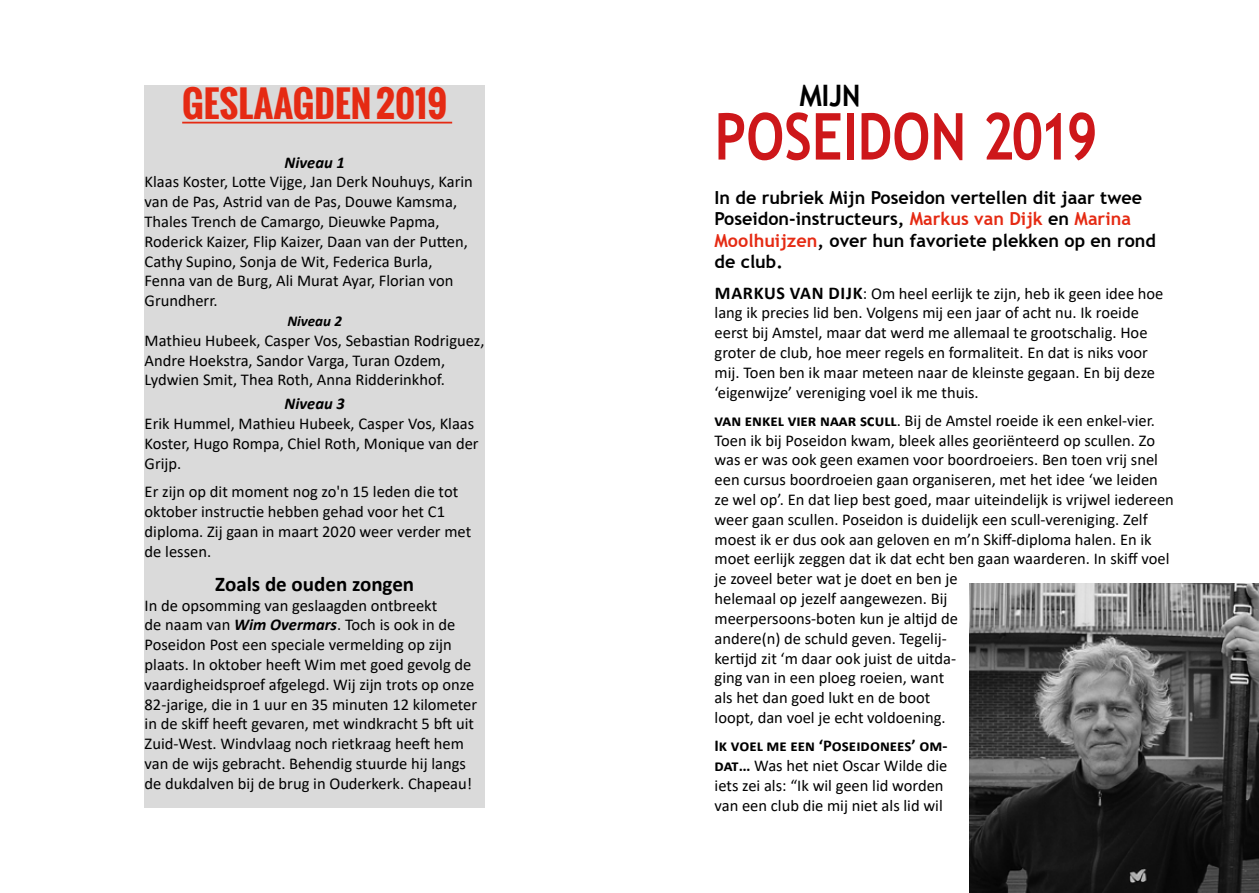
<style>
.page{position:relative;width:1259px;height:893px;background:#fff}
.page>*{position:absolute;margin:0;border:0;box-sizing:border-box;transform-origin:0 0}
.t1{font:700 64.8px "Trebuchet MS";color:#cd171a;scale:.83 1}
.t2{font:700 37.8px "Trebuchet MS";color:#000;scale:.83 1}
.t3{font:700 36px "Oswald";color:#e52a13}
.t4{font:700 21px "Calibri";color:#000}
.t5{font:700 18px/21.6px "Trebuchet MS";color:#000}
.t6{font:16.5px/19.8px "Calibri";color:#000}
.t7{font:italic 700 16.5px "Calibri";color:#000}
.t8{font:italic 700 15px "Calibri";color:#000}
.s1{font-weight:700;font-style:italic}
.s2{color:#e52a13}
.s3{font-weight:700;font-size:18px}
.s4{font-weight:700}
</style>
<div class="page">
<div style="left:145px;top:85px;width:340px;height:723px;background:#dadada"></div>
<hr style="left:182px;top:122px;width:270px;height:2px;background:#e52a13">
<img style="left:969px;top:584px;width:290px;height:309px">
<h3 class="t3" style="left:182px;top:77px;width:266px">GESLAAGDEN 2019</h3>
<p class="t7" style="left:285px;top:150px;width:62px">Niveau 1</p>
<p class="t6" style="left:145px;top:172px;width:330px">Klaas Koster, Lotte Vijge, Jan Derk Nouhuys, Karin van de Pas, Astrid van de Pas, Douwe Kamsma, Thales Trench de Camargo, Dieuwke Papma, Roderick Kaizer, Flip Kaizer, Daan van der Putten, Cathy Supino, Sonja de Wit, Federica Burla, Fenna van de Burg, Ali Murat Ayar, Florian von Grundherr.</p>
<p class="t8" style="left:287px;top:310px;width:56px">Niveau 2</p>
<p class="t6" style="left:145px;top:330px;width:341px">Mathieu Hubeek, Casper Vos, Sebastian Rodriguez,<br>Andre Hoekstra, Sandor Varga, Turan Ozdem,<br>Lydwien Smit, Thea Roth, Anna Ridderinkhof.</p>
<p class="t7" style="left:285px;top:392px;width:62px">Niveau 3</p>
<p class="t6" style="left:145px;top:413px;width:335px">Erik Hummel, Mathieu Hubeek, Casper Vos, Klaas<br>Koster, Hugo Rompa, Chiel Roth, Monique van der<br>Grijp.</p>
<p class="t6" style="left:145px;top:481px;width:328px">Er zijn op dit moment nog zo'n 15 leden die tot oktober instructie hebben gehad voor het C1 diploma. Zij gaan in maart 2020 weer verder met de lessen.</p>
<p class="t4" style="left:215px;top:569px;width:200px">Zoals de ouden zongen</p>
<p class="t6" style="left:145px;top:595px;width:334px">In de opsomming van geslaagden ontbreekt<br>de naam van <span class="s1">Wim Overmars</span>. Toch is ook in de Poseidon Post een speciale vermelding op zijn plaats. In oktober heeft Wim met goed gevolg de vaardigheidsproef afgelegd. Wij zijn trots op onze 82-jarige, die in 1 uur en 35 minuten 12 kilometer in de skiff heeft gevaren, met windkracht 5 bft uit Zuid-West. Windvlaag noch rietkraag heeft hem van de wijs gebracht. Behendig stuurde hij langs de dukdalven bij de brug in Ouderkerk. Chapeau!</p>
<h2 class="t2" style="left:800px;top:69px;width:75px">mijn</h2>
<h1 class="t1" style="left:714px;top:96px;width:463px">POSEIDON 2019</h1>
<p class="t5" style="left:714px;top:186px;width:443px">In de rubriek Mijn Poseidon vertellen dit jaar twee Poseidon-instructeurs, <span class="s2">Markus van Dijk</span> en <span class="s2">Marina Moolhuijzen</span>, over hun favoriete plekken op en rond de club.</p>
<p class="t6" style="left:714px;top:283px;width:450px"><span class="s3">MARKUS VAN DIJK</span>: Om heel eerlijk te zijn, heb ik geen idee hoe lang ik precies lid ben. Volgens mij een jaar of acht nu. Ik roeide eerst bij Amstel, maar dat werd me allemaal te grootschalig. Hoe groter de club, hoe meer regels en formaliteit. En dat is niks voor mij. Toen ben ik maar meteen naar de kleinste gegaan. En bij deze ‘eigenwijze’ vereniging voel ik me thuis.</p>
<p class="t6" style="left:714px;top:410px;width:461px"><span class="s4">van enkel vier naar scull</span>. Bij de Amstel roeide ik een enkel-vier.<br>Toen ik bij Poseidon kwam, bleek alles georiënteerd op scullen. Zo was er was ook geen examen voor boordroeiers. Ben toen vrij snel een cursus boordroeien gaan organiseren, met het idee ‘we leiden ze wel op’. En dat liep best goed, maar uiteindelijk is vrijwel iedereen weer gaan scullen. Poseidon is duidelijk een scull-vereniging. Zelf moest ik er dus ook aan geloven en m’n Skiff-diploma halen. En ik moet eerlijk zeggen dat ik dat echt ben gaan waarderen. In skiff voel je zoveel beter wat je doet en ben je<br>helemaal op jezelf aangewezen. Bij<br>meerpersoons-boten kun je altijd de<br>andere(n) de schuld geven. Tegelij-<br>kertijd zit ‘m daar ook juist de uitda-<br>ging van in een ploeg roeien, want<br>als het dan goed lukt en de boot<br>loopt, dan voel je echt voldoening.</p>
<p class="t6" style="left:714px;top:735px;width:234px"><span class="s4">Ik voel me een ‘Poseidonees’ om&shy;dat…</span> Was het niet Oscar Wilde die iets zei als: “Ik wil geen lid worden van een club die mij niet als lid wil</p>
</div>
